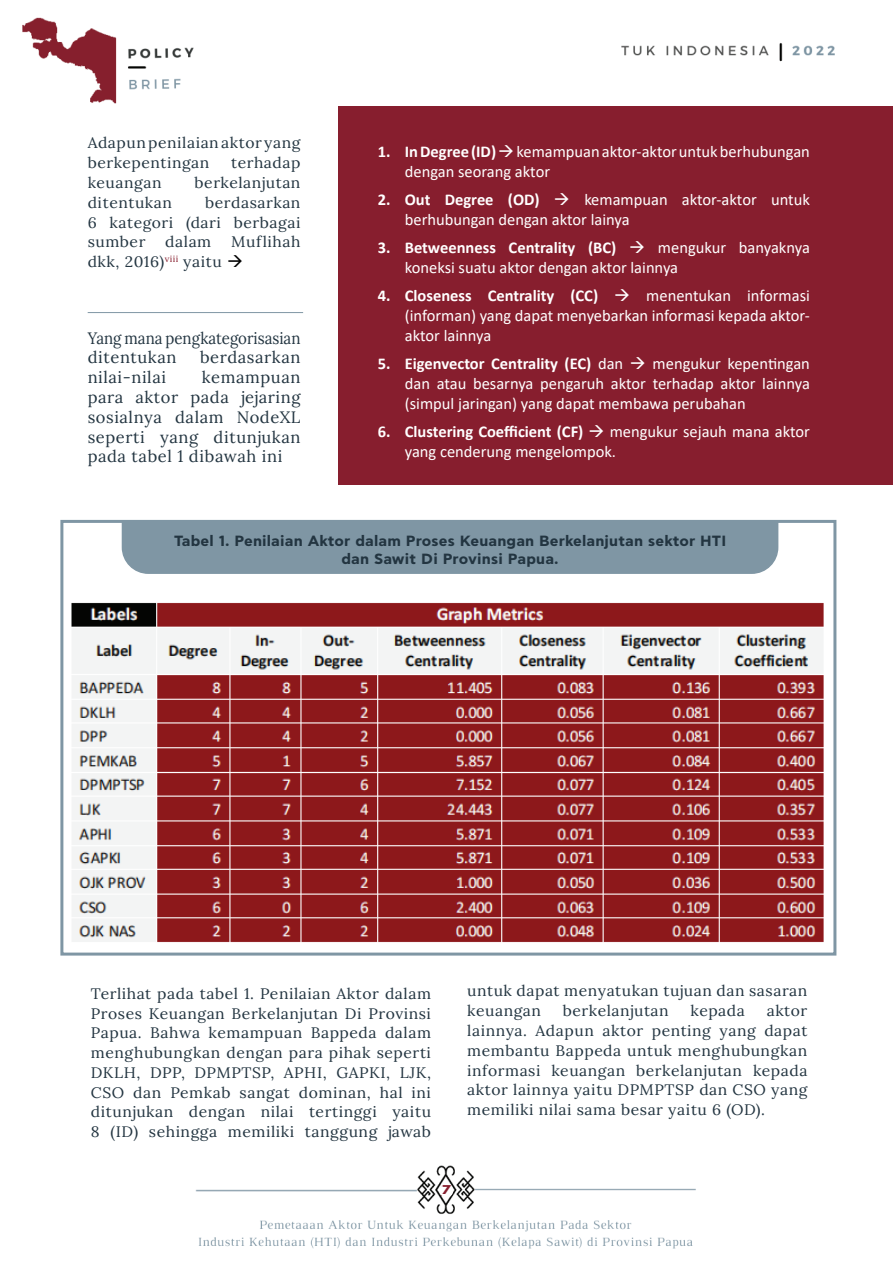
<style>
.page{position:relative;width:893px;height:1263px;background:#fff}
.page>*{position:absolute;margin:0;border:0;box-sizing:border-box;transform-origin:0 0}
.t1{font:16.5px/19.8px "Calibri";color:#fff}
.t2{font:16.5px/19.8px "Lora";letter-spacing:.035em;color:#233541;text-align:justify}
.t3{font:16.5px/19.8px "Lora";color:#233541;scale:.91 1}
.t4{font:15.15px/19.8px "Lora";letter-spacing:.035em;color:#233541}
.t5{font:700 14.7px/18px "Asty CF Std";letter-spacing:.01em;color:#233541;text-align:center}
.t6{font:700 10.8px "League Spartan";color:#871e2e;scale:1.19 1}
.s1{color:#000}
.s2{font-weight:700}
</style>
<div class="page">
<img style="left:22px;top:17px;width:871px;height:1232px">
<div style="left:440px;top:1184px;width:12px;height:13px;background:#fff;border-radius:50%"></div>
<div style="left:440px;top:1184px;width:13px;height:13px;border:2px solid #fff;border-radius:50%"></div>
<div style="left:339px;top:106px;width:554px;height:378px;background:#871e2e"></div>
<hr style="left:88px;top:312px;width:215px;height:1px;background:#7f96a4">
<div style="left:60px;top:520px;width:776px;height:435px;border:3px solid #7f96a4"></div>
<div style="left:121px;top:520px;width:658px;height:55px;background:#7f96a4"></div>
<img style="left:70px;top:594px;width:754px;height:357px">
<p class="t4" style="left:88px;top:132px;width:214px">Adapun penilaian aktor yang berkepentingan</p>
<p class="t4" style="left:231px;top:152px;width:71px">terhadap</p>
<p class="t4" style="left:88px;top:172px;width:75px">keuangan</p>
<p class="t4" style="left:195px;top:172px;width:107px">berkelanjutan</p>
<p class="t4" style="left:88px;top:192px;width:86px">ditentukan</p>
<p class="t4" style="left:88px;top:192px;width:214px;text-align:justify;text-indent:117px">berdasarkan 6 kategori (dari berbagai sumber</p>
<p class="t4" style="left:88px;top:231px;width:214px;text-indent:143px">Muflihah dkk, 2016)<sup>viii</sup> yaitu <span class="s1">→</span></p>
<p class="t4" style="left:165px;top:231px;width:48px">dalam</p>
<p class="t3" style="left:88px;top:327px;width:235px">Yang mana pengkategorisasian ditentukan</p>
<p class="t2" style="left:200px;top:347px;width:102px">berdasarkan</p>
<p class="t2" style="left:88px;top:366px;width:214px;text-indent:114px">kemampuan para aktor pada jejaring sosialnya dalam NodeXL seperti yang ditunjukan pada tabel 1 dibawah ini</p>
<p class="t2" style="left:88px;top:366px;width:80px">nilai-nilai</p>
<p class="t1" style="left:405px;top:141px;width:407px;text-indent:-27px"><span class="s2">1. In Degree (ID)</span> → kemampuan aktor-aktor untuk berhubungan dengan seorang aktor</p>
<p class="t1" style="left:405px;top:189px;width:407px;text-indent:-27px"><span class="s2">2. Out Degree (OD)</span> → kemampuan aktor-aktor untuk berhubungan dengan aktor lainya</p>
<p class="t1" style="left:405px;top:237px;width:407px;text-indent:-27px"><span class="s2">3. Betweenness Centrality (BC)</span> → mengukur banyaknya koneksi suatu aktor dengan aktor lainnya</p>
<p class="t1" style="left:405px;top:285px;width:407px;text-align:justify;text-indent:-27px"><span class="s2">4. Closeness Centrality (CC)</span> → menentukan informasi (informan) yang dapat menyebarkan informasi kepada aktor&shy;aktor lainnya</p>
<p class="t1" style="left:405px;top:353px;width:407px;text-align:justify;text-indent:-27px"><span class="s2">5. Eigenvector Centrality (EC)</span> dan → mengukur kepentingan dan atau besarnya pengaruh aktor terhadap aktor lainnya (simpul jaringan) yang dapat membawa perubahan</p>
<p class="t1" style="left:405px;top:421px;width:407px;text-indent:-27px"><span class="s2">6. Clustering Coefficient (CF)</span> → mengukur sejauh mana aktor yang cenderung mengelompok.</p>
<p class="t5" style="left:174px;top:533px;width:554px">Tabel 1. Penilaian Aktor dalam Proses Keuangan Berkelanjutan sektor HTI dan Sawit Di Provinsi Papua.</p>
<p class="t4" style="left:91px;top:982px;width:342px;text-align:justify">Terlihat pada tabel 1. Penilaian Aktor dalam Proses Keuangan Berkelanjutan Di Provinsi Papua. Bahwa kemampuan Bappeda dalam menghubungkan dengan para pihak seperti DKLH, DPP, DPMPTSP, APHI, GAPKI, LJK, CSO dan Pemkab sangat dominan, hal ini ditunjukan dengan nilai tertinggi yaitu 8 (ID) sehingga memiliki tanggung jawab</p>
<p class="t4" style="left:467px;top:980px;width:342px">untuk dapat menyatukan tujuan dan sasaran keuangan</p>
<p class="t4" style="left:467px;top:1000px;width:342px;text-align:justify;text-indent:299px">aktor lainnya. Adapun aktor penting yang dapat membantu Bappeda untuk menghubungkan informasi keuangan berkelanjutan kepada aktor lainnya yaitu DPMPTSP dan CSO yang memiliki nilai sama besar yaitu 6 (OD).</p>
<p class="t4" style="left:563px;top:1000px;width:107px">berkelanjutan</p>
<p class="t4" style="left:690px;top:1000px;width:56px">kepada</p>
<p class="t6" style="left:442px;top:1181px;width:9px">7</p>
</div>
